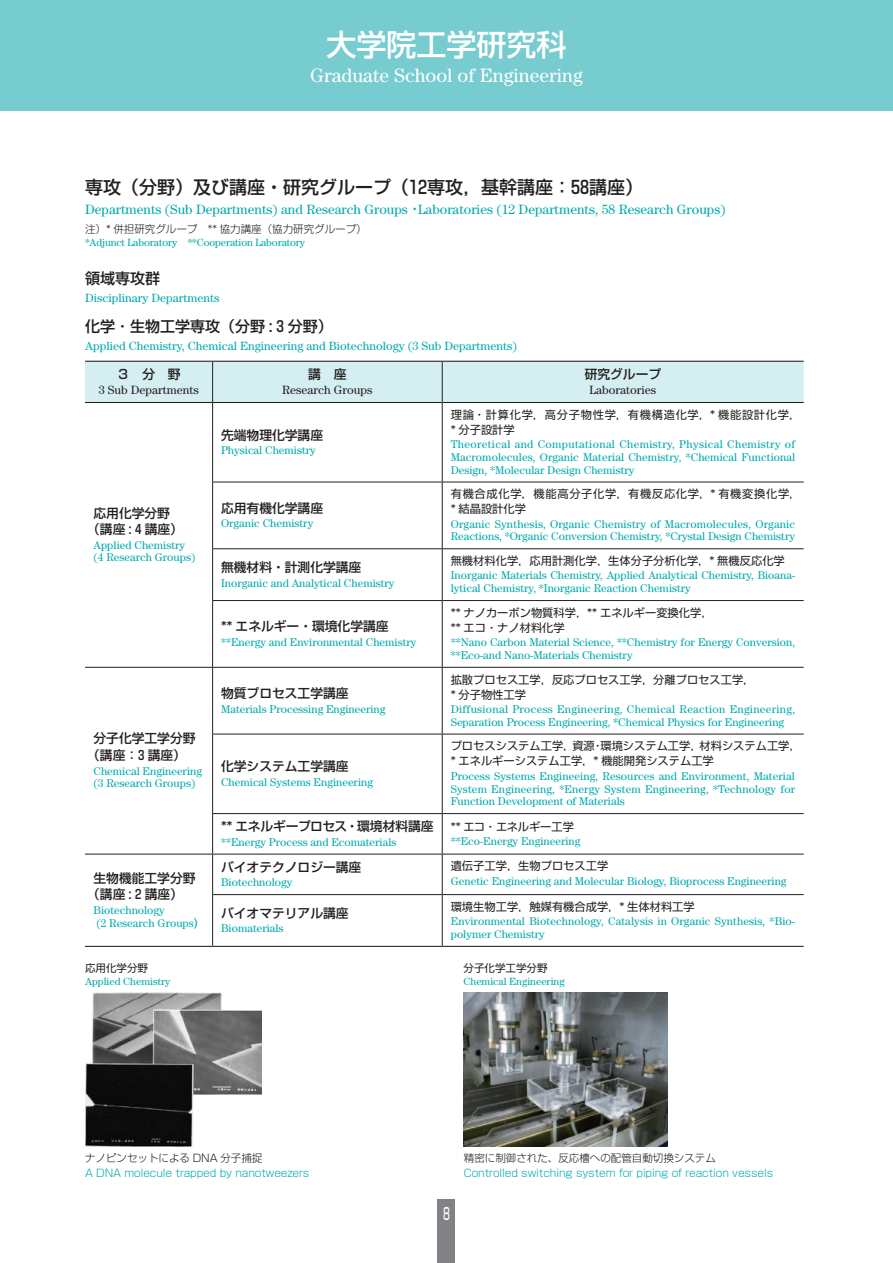
<style>
.page{position:relative;width:893px;height:1263px;background:#fff}
.page>*{position:absolute;margin:0;border:0;box-sizing:border-box;transform-origin:0 0}
.t1{font:500 30px "Shin Go Pro";color:#fff}
.t2{font:19.5px "Century Std";color:#fff}
.t3{font:500 18px "Shin Go Pro";color:#231f20}
.t4{font:500 16.5px "Shin Go Pro";color:#fff;scale:.55 1}
.t5{font:500 15px "Shin Go Pro";color:#231f20}
.t6{font:13.5px "Century Std";color:#00aaad}
.t7{font:500 12.75px/16.5px "Shin Go Pro";color:#231f20}
.t8{font:12px "Century Std";color:#00aaad}
.t9{font:12px "Century Std";color:#231f20}
.t10{font:11.25px/12.8px "Century Std";color:#00aaad}
.t11{font:11.25px/15px "Shin Go Pro";color:#231f20}
.t12{font:11.25px/15px "Shin Go Pro";letter-spacing:.06em;color:#231f20}
.t13{font:300 10.5px "Shin Go Pro";letter-spacing:-.01em;color:#00aaad}
.t14{font:10.5px "Century Std";letter-spacing:-.01em;color:#00aaad}
.t15{font:300 10.5px "Shin Go Pro";color:#231f20}
.t16{font:10.5px "Shin Go Pro";color:#231f20}
.s1{font-family:"Shin Go Pro";font-weight:500}
</style>
<div class="page">
<div style="left:0;top:0;width:893px;height:111px;background:#77ccd0"></div>
<div style="left:438px;top:1199px;width:17px;height:64px;background:#808285"></div>
<div style="left:85px;top:362px;width:719px;height:40px;background:#d5eef1"></div>
<hr style="left:212px;top:482px;width:230px;height:1px;background:#231f20">
<hr style="left:442px;top:482px;width:362px;height:1px;background:#231f20">
<hr style="left:212px;top:548px;width:230px;height:1px;background:#231f20">
<hr style="left:442px;top:548px;width:362px;height:1px;background:#231f20">
<hr style="left:212px;top:600px;width:230px;height:1px;background:#231f20">
<hr style="left:442px;top:600px;width:362px;height:1px;background:#231f20">
<hr style="left:85px;top:667px;width:128px;height:1px;background:#231f20">
<hr style="left:213px;top:667px;width:229px;height:1px;background:#231f20">
<hr style="left:442px;top:667px;width:362px;height:1px;background:#231f20">
<hr style="left:212px;top:734px;width:230px;height:1px;background:#231f20">
<hr style="left:442px;top:734px;width:362px;height:1px;background:#231f20">
<hr style="left:212px;top:813px;width:230px;height:1px;background:#231f20">
<hr style="left:442px;top:813px;width:362px;height:1px;background:#231f20">
<hr style="left:85px;top:854px;width:128px;height:1px;background:#231f20">
<hr style="left:213px;top:854px;width:229px;height:1px;background:#231f20">
<hr style="left:442px;top:854px;width:362px;height:1px;background:#231f20">
<hr style="left:85px;top:361px;width:128px;height:1px;background:#231f20">
<hr style="left:213px;top:361px;width:229px;height:1px;background:#231f20">
<hr style="left:442px;top:361px;width:362px;height:1px;background:#231f20">
<hr style="left:85px;top:402px;width:127px;height:1px;background:#231f20">
<hr style="left:213px;top:402px;width:229px;height:1px;background:#231f20">
<hr style="left:443px;top:402px;width:361px;height:1px;background:#231f20">
<hr style="left:212px;top:362px;width:1px;height:40px;background:#231f20">
<hr style="left:212px;top:402px;width:1px;height:80px;background:#231f20">
<hr style="left:212px;top:482px;width:1px;height:66px;background:#231f20">
<hr style="left:212px;top:549px;width:1px;height:51px;background:#231f20">
<hr style="left:212px;top:601px;width:1px;height:66px;background:#231f20">
<hr style="left:212px;top:668px;width:1px;height:66px;background:#231f20">
<hr style="left:212px;top:734px;width:1px;height:79px;background:#231f20">
<hr style="left:212px;top:814px;width:1px;height:40px;background:#231f20">
<hr style="left:212px;top:854px;width:1px;height:40px;background:#231f20">
<hr style="left:212px;top:895px;width:1px;height:51px;background:#231f20">
<hr style="left:85px;top:946px;width:128px;height:1px;background:#231f20">
<hr style="left:213px;top:946px;width:229px;height:1px;background:#231f20">
<hr style="left:442px;top:946px;width:362px;height:1px;background:#231f20">
<hr style="left:442px;top:362px;width:1px;height:40px;background:#231f20">
<hr style="left:442px;top:402px;width:1px;height:80px;background:#231f20">
<hr style="left:442px;top:482px;width:1px;height:66px;background:#231f20">
<hr style="left:442px;top:549px;width:1px;height:51px;background:#231f20">
<hr style="left:442px;top:601px;width:1px;height:66px;background:#231f20">
<hr style="left:442px;top:668px;width:1px;height:66px;background:#231f20">
<hr style="left:442px;top:734px;width:1px;height:79px;background:#231f20">
<hr style="left:442px;top:814px;width:1px;height:40px;background:#231f20">
<hr style="left:442px;top:854px;width:1px;height:40px;background:#231f20">
<hr style="left:442px;top:895px;width:1px;height:51px;background:#231f20">
<hr style="left:212px;top:894px;width:230px;height:1px;background:#231f20">
<hr style="left:442px;top:894px;width:362px;height:1px;background:#231f20">
<img style="left:464px;top:993px;width:204px;height:153px">
<img style="left:85px;top:993px;width:176px;height:153px">
<h1 class="t1" style="left:326px;top:20px;width:242px">大学院工学研究科</h1>
<h2 class="t2" style="left:310px;top:63px;width:274px">Graduate School of Engineering</h2>
<h3 class="t3" style="left:85px;top:173px;width:559px">専攻（分野）及び講座・研究グループ（12専攻，基幹講座：58講座）</h3>
<p class="t6" style="left:85px;top:202px;width:642px">Departments (Sub Departments) and Research Groups <span class="s1">･</span>Laboratories (12 Departments, 58 Research Groups)</p>
<p class="t15" style="left:85px;top:221px;width:283px">注）* 併担研究グループ　** 協力講座（協力研究グループ）</p>
<p class="t14" style="left:85px;top:236px;width:222px">*Adjunct Laboratory **Cooperation Laboratory</p>
<h3 class="t5" style="left:85px;top:266px;width:76px">領域専攻群</h3>
<p class="t8" style="left:85px;top:290px;width:136px">Disciplinary Departments</p>
<h3 class="t5" style="left:85px;top:314px;width:249px">化学･生物工学専攻（分野 : ３分野）</h3>
<p class="t8" style="left:85px;top:339px;width:434px">Applied Chemistry, Chemical Engineering and Biotechnology (3 Sub Departments)</p>
<p class="t7" style="left:117px;top:364px;width:65px">３　分　野</p>
<p class="t9" style="left:99px;top:383px;width:102px">3 Sub Departments</p>
<p class="t7" style="left:87px;top:503px;width:97px;text-align:center">応用化学分野<br>（講座 : ４講座）</p>
<p class="t10" style="left:94px;top:538px;width:103px">Applied Chemistry (4 Research Groups)</p>
<p class="t7" style="left:87px;top:729px;width:110px;text-indent:6px">分子化学工学分野（講座：3 講座）</p>
<p class="t10" style="left:94px;top:764px;width:110px">Chemical Engineering (3 Research Groups)</p>
<p class="t7" style="left:87px;top:868px;width:110px;text-indent:6px">生物機能工学分野（講座 : ２講座）</p>
<p class="t10" style="left:94px;top:904px;width:107px">Biotechnology<br>(2 Research Groups<span class="s1">)</span></p>
<p class="t16" style="left:85px;top:959px;width:64px">応用化学分野</p>
<p class="t14" style="left:85px;top:975px;width:87px">Applied Chemistry</p>
<p class="t7" style="left:308px;top:364px;width:40px">講　座</p>
<p class="t9" style="left:282px;top:383px;width:92px">Research Groups</p>
<p class="t7" style="left:221px;top:425px;width:103px">先端物理化学講座</p>
<p class="t10" style="left:221px;top:444px;width:96px">Physical Chemistry</p>
<p class="t7" style="left:221px;top:498px;width:103px">応用有機化学講座</p>
<p class="t10" style="left:221px;top:517px;width:94px">Organic Chemistry</p>
<p class="t7" style="left:221px;top:557px;width:142px">無機材料・計測化学講座</p>
<p class="t10" style="left:221px;top:576px;width:175px">Inorganic and Analytical Chemistry</p>
<p class="t7" style="left:221px;top:617px;width:169px">** エネルギー・環境化学講座</p>
<p class="t10" style="left:221px;top:635px;width:197px">**Energy and Environmental Chemistry</p>
<p class="t7" style="left:221px;top:683px;width:129px">物質プロセス工学講座</p>
<p class="t10" style="left:221px;top:702px;width:166px">Materials Processing Engineering</p>
<p class="t7" style="left:221px;top:756px;width:129px">化学システム工学講座</p>
<p class="t10" style="left:221px;top:775px;width:153px">Chemical Systems Engineering</p>
<p class="t7" style="left:221px;top:816px;width:214px">** エネルギープロセス・環境材料講座</p>
<p class="t10" style="left:221px;top:835px;width:177px">**Energy Process and Ecomaterials</p>
<p class="t7" style="left:221px;top:857px;width:142px">バイオテクノロジー講座</p>
<p class="t10" style="left:221px;top:876px;width:73px">Biotechnology</p>
<p class="t7" style="left:221px;top:903px;width:129px">バイオマテリアル講座</p>
<p class="t10" style="left:221px;top:922px;width:64px">Biomaterials</p>
<p class="t7" style="left:585px;top:364px;width:78px">研究グループ</p>
<p class="t9" style="left:590px;top:383px;width:68px">Laboratories</p>
<p class="t12" style="left:451px;top:406px;width:351px">理論・計算化学，高分子物性学，有機構造化学，* 機能設計化学，* 分子設計学</p>
<p class="t10" style="left:451px;top:438px;width:346px;text-align:justify">Theoretical and Computational Chemistry, Physical Chemistry of Macromolecules, Organic Material Chemistry, *Chemical Functional Design, *Molecular Design Chemistry</p>
<p class="t12" style="left:451px;top:485px;width:351px">有機合成化学，機能高分子化学，有機反応化学，* 有機変換化学，* 結晶設計化学</p>
<p class="t10" style="left:451px;top:517px;width:346px">Organic Synthesis, Organic Chemistry of Macromolecules, Organic<br>Reactions, *Organic Conversion Chemistry, *Crystal Design Chemistry</p>
<p class="t11" style="left:451px;top:552px;width:336px">無機材料化学，応用計測化学，生体分子分析化学，* 無機反応化学</p>
<p class="t10" style="left:451px;top:569px;width:346px">Inorganic Materials Chemistry, Applied Analytical Chemistry, Bioana&shy;lytical Chemistry, *Inorganic Reaction Chemistry</p>
<p class="t11" style="left:451px;top:604px;width:263px">** ナノカーボン物質科学，** エネルギー変換化学，** エコ・ナノ材料化学</p>
<p class="t10" style="left:451px;top:636px;width:346px">**Nano Carbon Material Science, **Chemistry for Energy Conversion, **Eco-and Nano-Materials Chemistry</p>
<p class="t11" style="left:451px;top:670px;width:305px">拡散プロセス工学，反応プロセス工学，分離プロセス工学，* 分子物性工学</p>
<p class="t10" style="left:451px;top:703px;width:346px">Diffusional Process Engineering, Chemical Reaction Engineering,<br>Separation Process Engineering, *Chemical Physics for Engineering</p>
<p class="t11" style="left:451px;top:737px;width:352px">プロセスシステム工学，資源・環境システム工学，材料システム工学，* エネルギーシステム工学，* 機能開発システム工学</p>
<p class="t10" style="left:451px;top:769px;width:346px;text-align:justify">Process Systems Engineeing, Resources and Environment, Material System Engineering, *Energy System Engineering, *Technology for Function Development of Materials</p>
<p class="t11" style="left:451px;top:817px;width:125px">** エコ・エネルギー工学</p>
<p class="t10" style="left:451px;top:835px;width:131px">**Eco-Energy Engineering</p>
<p class="t11" style="left:451px;top:857px;width:159px">遺伝子工学，生物プロセス工学</p>
<p class="t10" style="left:451px;top:874px;width:337px">Genetic Engineering and Molecular Biology, Bioprocess Engineering</p>
<p class="t11" style="left:451px;top:898px;width:246px">環境生物工学，触媒有機合成学，* 生体材料工学</p>
<p class="t10" style="left:451px;top:915px;width:346px">Environmental Biotechnology, Catalysis in Organic Synthesis, *Bio&shy;polymer Chemistry</p>
<p class="t16" style="left:463px;top:959px;width:85px">分子化学工学分野</p>
<p class="t14" style="left:463px;top:975px;width:103px">Chemical Engineering</p>
<p class="t15" style="left:85px;top:1149px;width:179px">ナノピンセットによる DNA 分子捕捉</p>
<p class="t13" style="left:85px;top:1164px;width:226px">A DNA molecule trapped by nanotweezers</p>
<h3 class="t4" style="left:443px;top:1200px;width:14px">8</h3>
<p class="t15" style="left:464px;top:1149px;width:253px">精密に制御された、反応槽への配管自動切換システム</p>
<p class="t13" style="left:464px;top:1164px;width:311px">Controlled switching system for piping of reaction vessels</p>
</div>
